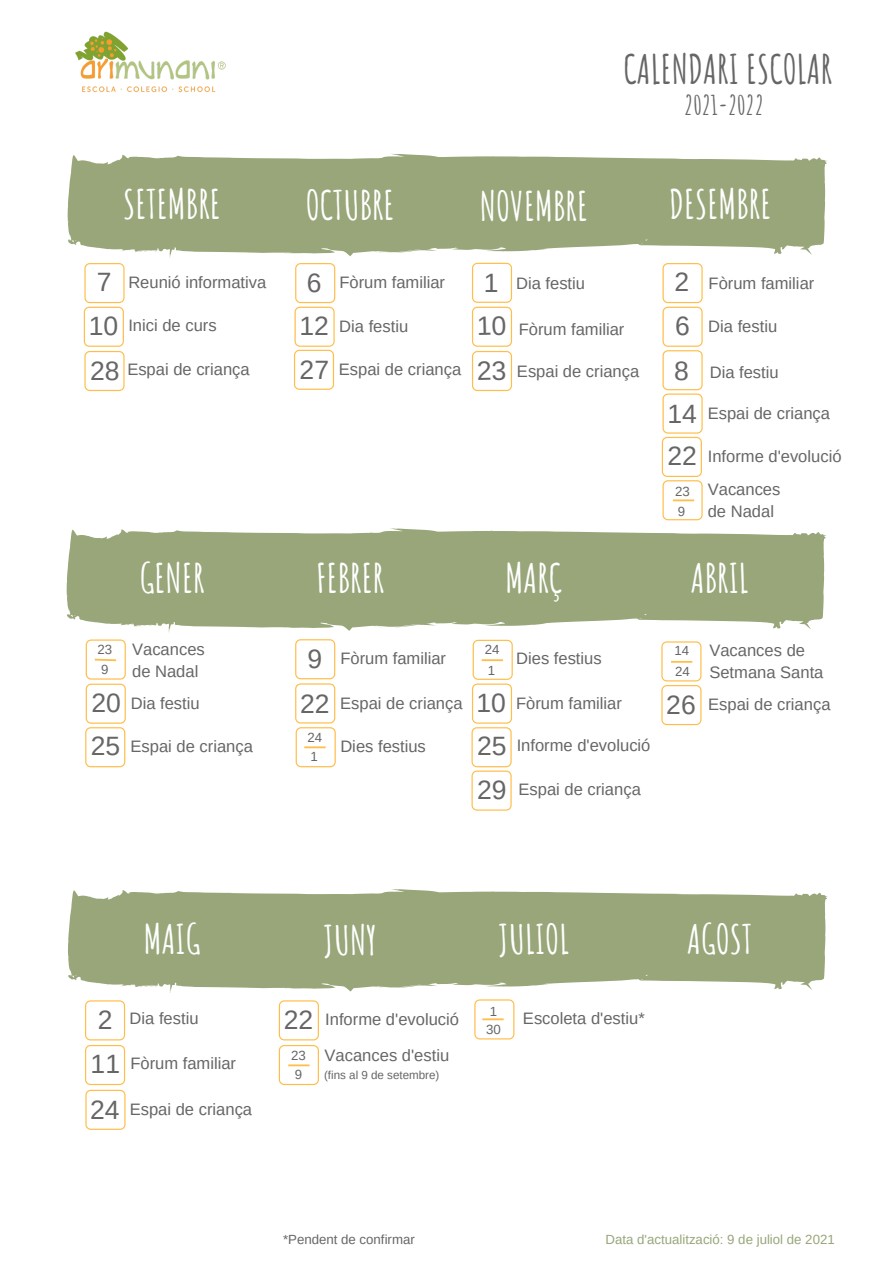
<style>
.page{position:relative;width:894px;height:1264px;background:#fff}
.page>*{position:absolute;margin:0;border:0;box-sizing:border-box;transform-origin:0 0}
.t1{font:700 39.75px "Amatic SC";color:#fff}
.t2{font:700 39.75px "Amatic SC";color:#666}
.t3{font:26.55px "Arimo";color:#666}
.t4{font:700 26.55px "Amatic SC";color:#666}
.t5{font:16.5px/22.5px "Arimo";color:#666}
.t6{font:13.2px "Arimo";color:#666}
.t7{font:13.2px "Arimo";color:#98a67a}
.t8{font:11.55px "Arimo";color:#666}
</style>
<div class="page">
<svg style="left:68px;top:154px;width:759px;height:104px;background:#a5b18a"></svg>
<svg style="left:67px;top:528px;width:759px;height:104px;background:#a5b18a"></svg>
<svg style="left:68px;top:889px;width:759px;height:104px;background:#a5b18a"></svg>
<img style="left:75px;top:31px;width:151px;height:62px">
<svg style="left:85px;top:639px;width:41px;height:128px"></svg>
<svg style="left:661px;top:641px;width:40px;height:84px"></svg>
<svg style="left:279px;top:1000px;width:40px;height:85px"></svg>
<svg style="left:474px;top:999px;width:40px;height:40px"></svg>
<svg style="left:294px;top:263px;width:41px;height:127px"></svg>
<svg style="left:661px;top:263px;width:41px;height:257px"></svg>
<svg style="left:295px;top:639px;width:41px;height:128px"></svg>
<svg style="left:85px;top:1000px;width:40px;height:129px"></svg>
<svg style="left:471px;top:639px;width:41px;height:171px"></svg>
<svg style="left:84px;top:263px;width:40px;height:128px"></svg>
<svg style="left:472px;top:263px;width:40px;height:128px"></svg>
<p class="t2" style="left:623px;top:44px;width:210px">CALENDARI ESCOLAR</p>
<p class="t4" style="left:684px;top:88px;width:81px">2021-2022</p>
<p class="t1" style="left:123px;top:178px;width:99px">SETEMBRE</p>
<p class="t1" style="left:306px;top:179px;width:90px">OCTUBRE</p>
<p class="t1" style="left:479px;top:181px;width:110px">NOVEMBRE</p>
<p class="t1" style="left:669px;top:179px;width:104px">DESEMBRE</p>
<p class="t3" style="left:97px;top:267px;width:16px">7</p>
<p class="t5" style="left:128px;top:271px;width:139px">Reunió informativa</p>
<p class="t5" style="left:128px;top:314px;width:90px">Inici de curs</p>
<p class="t3" style="left:89px;top:311px;width:31px">10</p>
<p class="t3" style="left:307px;top:268px;width:16px">6</p>
<p class="t3" style="left:299px;top:311px;width:31px">12</p>
<p class="t5" style="left:339px;top:315px;width:70px">Dia festiu</p>
<p class="t5" style="left:339px;top:271px;width:107px">Fòrum familiar</p>
<p class="t3" style="left:484px;top:268px;width:16px">1</p>
<p class="t5" style="left:516px;top:272px;width:70px">Dia festiu</p>
<p class="t5" style="left:518px;top:318px;width:107px">Fòrum familiar</p>
<p class="t3" style="left:674px;top:267px;width:16px">2</p>
<p class="t5" style="left:708px;top:272px;width:107px">Fòrum familiar</p>
<p class="t3" style="left:675px;top:311px;width:16px">6</p>
<p class="t5" style="left:708px;top:315px;width:70px">Dia festiu</p>
<p class="t3" style="left:90px;top:356px;width:31px">28</p>
<p class="t5" style="left:127px;top:357px;width:124px">Espai de criança</p>
<p class="t3" style="left:299px;top:355px;width:31px">27</p>
<p class="t5" style="left:339px;top:357px;width:124px">Espai de criança</p>
<p class="t3" style="left:674px;top:356px;width:16px">8</p>
<p class="t5" style="left:517px;top:360px;width:124px">Espai de criança</p>
<p class="t5" style="left:709px;top:361px;width:70px">Dia festiu</p>
<p class="t5" style="left:707px;top:402px;width:124px">Espai de criança</p>
<p class="t3" style="left:667px;top:399px;width:31px">14</p>
<p class="t3" style="left:667px;top:441px;width:31px">22</p>
<p class="t5" style="left:707px;top:444px;width:135px">Informe d'evolució</p>
<p class="t6" style="left:674px;top:484px;width:16px">23</p>
<p class="t6" style="left:677px;top:504px;width:9px">9</p>
<p class="t5" style="left:707px;top:478px;width:74px">Vacances de Nadal</p>
<p class="t1" style="left:140px;top:553px;width:66px">GENER</p>
<p class="t1" style="left:316px;top:552px;width:70px">FEBRER</p>
<p class="t1" style="left:505px;top:552px;width:58px">MARÇ</p>
<p class="t1" style="left:690px;top:552px;width:60px">ABRIL</p>
<p class="t6" style="left:97px;top:641px;width:16px">23</p>
<p class="t5" style="left:132px;top:637px;width:74px">Vacances de Nadal</p>
<p class="t6" style="left:101px;top:662px;width:9px">9</p>
<p class="t3" style="left:307px;top:643px;width:16px">9</p>
<p class="t5" style="left:340px;top:647px;width:107px">Fòrum familiar</p>
<p class="t6" style="left:484px;top:642px;width:16px">24</p>
<p class="t6" style="left:487px;top:662px;width:9px">1</p>
<p class="t5" style="left:516px;top:646px;width:87px">Dies festius</p>
<p class="t6" style="left:674px;top:643px;width:16px">14</p>
<p class="t6" style="left:674px;top:664px;width:16px">24</p>
<p class="t5" style="left:709px;top:638px;width:116px">Vacances de<br>Setmana Santa</p>
<p class="t3" style="left:91px;top:688px;width:31px">20</p>
<p class="t3" style="left:476px;top:688px;width:31px">10</p>
<p class="t3" style="left:666px;top:690px;width:31px">26</p>
<p class="t3" style="left:300px;top:688px;width:31px">22</p>
<p class="t5" style="left:340px;top:691px;width:124px">Espai de criança</p>
<p class="t5" style="left:516px;top:691px;width:107px">Fòrum familiar</p>
<p class="t5" style="left:708px;top:693px;width:124px">Espai de criança</p>
<p class="t5" style="left:131px;top:691px;width:70px">Dia festiu</p>
<p class="t6" style="left:307px;top:729px;width:16px">24</p>
<p class="t6" style="left:310px;top:748px;width:9px">1</p>
<p class="t3" style="left:91px;top:731px;width:31px">25</p>
<p class="t5" style="left:340px;top:735px;width:87px">Dies festius</p>
<p class="t5" style="left:130px;top:735px;width:124px">Espai de criança</p>
<p class="t3" style="left:477px;top:731px;width:31px">25</p>
<p class="t5" style="left:516px;top:733px;width:135px">Informe d'evolució</p>
<p class="t3" style="left:477px;top:774px;width:31px">29</p>
<p class="t5" style="left:518px;top:778px;width:124px">Espai de criança</p>
<p class="t1" style="left:144px;top:914px;width:58px">MAIG</p>
<p class="t1" style="left:323px;top:914px;width:55px">JUNY</p>
<p class="t1" style="left:498px;top:913px;width:72px">JULIOL</p>
<p class="t1" style="left:687px;top:913px;width:67px">AGOST</p>
<p class="t3" style="left:98px;top:1004px;width:16px">2</p>
<p class="t5" style="left:130px;top:1006px;width:70px">Dia festiu</p>
<p class="t3" style="left:91px;top:1049px;width:31px">11</p>
<p class="t3" style="left:90px;top:1094px;width:31px">24</p>
<p class="t5" style="left:130px;top:1052px;width:107px">Fòrum familiar</p>
<p class="t5" style="left:130px;top:1098px;width:124px">Espai de criança</p>
<p class="t6" style="left:490px;top:1003px;width:9px">1</p>
<p class="t3" style="left:284px;top:1004px;width:31px">22</p>
<p class="t5" style="left:325px;top:1007px;width:135px">Informe d'evolució</p>
<p class="t5" style="left:523px;top:1006px;width:123px">Escoleta d'estiu*</p>
<p class="t6" style="left:486px;top:1022px;width:16px">30</p>
<p class="t6" style="left:295px;top:1066px;width:9px">9</p>
<p class="t5" style="left:324px;top:1043px;width:126px">Vacances d'estiu</p>
<p class="t8" style="left:324px;top:1068px;width:117px">(fins al 9 de setembre)</p>
<p class="t6" style="left:291px;top:1048px;width:16px">23</p>
<p class="t6" style="left:283px;top:1231px;width:133px">*Pendent de confirmar</p>
<p class="t7" style="left:605px;top:1231px;width:231px">Data d'actualització: 9 de juliol de 2021</p>
</div>
